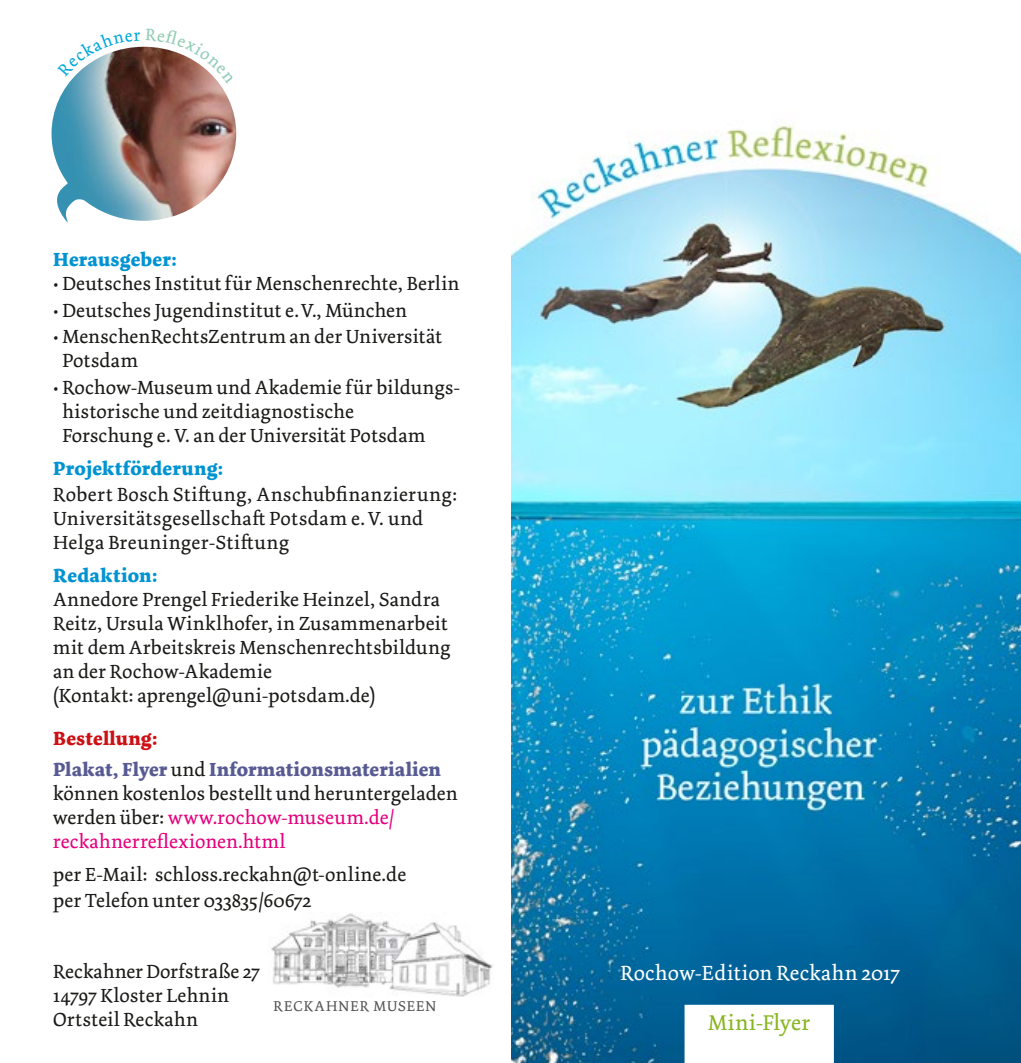
<style>
.page{position:relative;width:1021px;height:1063px;background:#fff}
.page>*{position:absolute;margin:0;border:0;box-sizing:border-box;transform-origin:0 0}
._1_h3{font:22.5px "Dolly Pro";letter-spacing:.02em;color:#88b522}
._1_h2{font:21.5px "Dolly Pro";letter-spacing:.015em;color:#fff}
._4_p{font:20px/24px "Dolly Pro";letter-spacing:.01em;color:#1a1a18}
._4_h4{font:700 20px "Dolly Pro";letter-spacing:.015em;color:#0093d2}
._4_h4_rot{font:700 20px "Dolly Pro";letter-spacing:.015em;color:#cd1014}
.t1{font:15px "Dolly Pro";letter-spacing:.065em;color:#565656}
.s1{font-weight:700;color:#585a93}
.s2{color:#e5007d}
</style>
<div class="page">
<img style="left:511px;top:119px;width:509px;height:944px">
<svg style="left:684px;top:1005px;width:149px;height:58px"></svg>
<img style="left:51px;top:84px;width:185px;height:139px">
<img style="left:271px;top:913px;width:222px;height:84px">
<svg style="left:68px;top:46px;width:152px;height:38px"></svg>
<h4 class="_4_h4" style="left:53px;top:247px;width:125px">Herausgeber:</h4>
<p class="_4_p" style="left:53px;top:272px;width:407px">• Deutsches Institut für Menschenrechte, Berlin</p>
<p class="_4_p" style="left:53px;top:298px;width:355px">• Deutsches Jugendinstitut e.V., München</p>
<p class="_4_p" style="left:62px;top:325px;width:381px;text-indent:-9px">• MenschenRechtsZentrum an der Universität<br>Potsdam</p>
<p class="_4_p" style="left:62px;top:375px;width:399px;text-indent:-9px">• Rochow-Museum und Akademie für bildungs&shy;historische und zeitdiagnostische<br>Forschung e. V. an der Universität Potsdam</p>
<p class="_4_h4" style="left:53px;top:455px;width:172px">Projektförderung:</p>
<p class="_4_p" style="left:53px;top:483px;width:406px">Robert Bosch Stiftung, Anschubfinanzierung:<br>Universitätsgesellschaft Potsdam e.V. und<br>Helga Breuninger-Stiftung</p>
<p class="_4_h4" style="left:53px;top:562px;width:106px">Redaktion:</p>
<p class="_4_p" style="left:53px;top:587px;width:399px">Annedore Prengel Friederike Heinzel, Sandra Reitz, Ursula Winklhofer, in Zusammenarbeit mit dem Arbeitskreis Menschenrechtsbildung an der Rochow-Akademie<br>(Kontakt: aprengel@uni-potsdam.de)</p>
<h4 class="_4_h4_rot" style="left:53px;top:725px;width:106px">Bestellung:</h4>
<p class="_4_p" style="left:53px;top:758px;width:406px"><span class="s1">Plakat, Flyer</span> und <span class="s1">Informationsmaterialien </span>können kostenlos bestellt und heruntergeladen werden über: <span class="s2">www.rochow-museum.de/ reckahnerreflexionen.html</span></p>
<p class="_4_p" style="left:53px;top:862px;width:354px">per E-Mail: schloss.reckahn@t-online.de</p>
<p class="_4_p" style="left:53px;top:889px;width:260px">per Telefon unter 033835/60672</p>
<p class="_4_p" style="left:53px;top:959px;width:208px">Reckahner Dorfstraße 27<br>14797 Kloster Lehnin<br>Ortsteil Reckahn</p>
<p class="t1" style="left:273px;top:996px;width:164px">RECKAHNER MUSEEN</p>
<h2 class="_1_h2" style="left:620px;top:960px;width:281px">Rochow-Edition Reckahn 2017</h2>
<h3 class="_1_h3" style="left:708px;top:1009px;width:104px">Mini-Flyer</h3>
</div>
